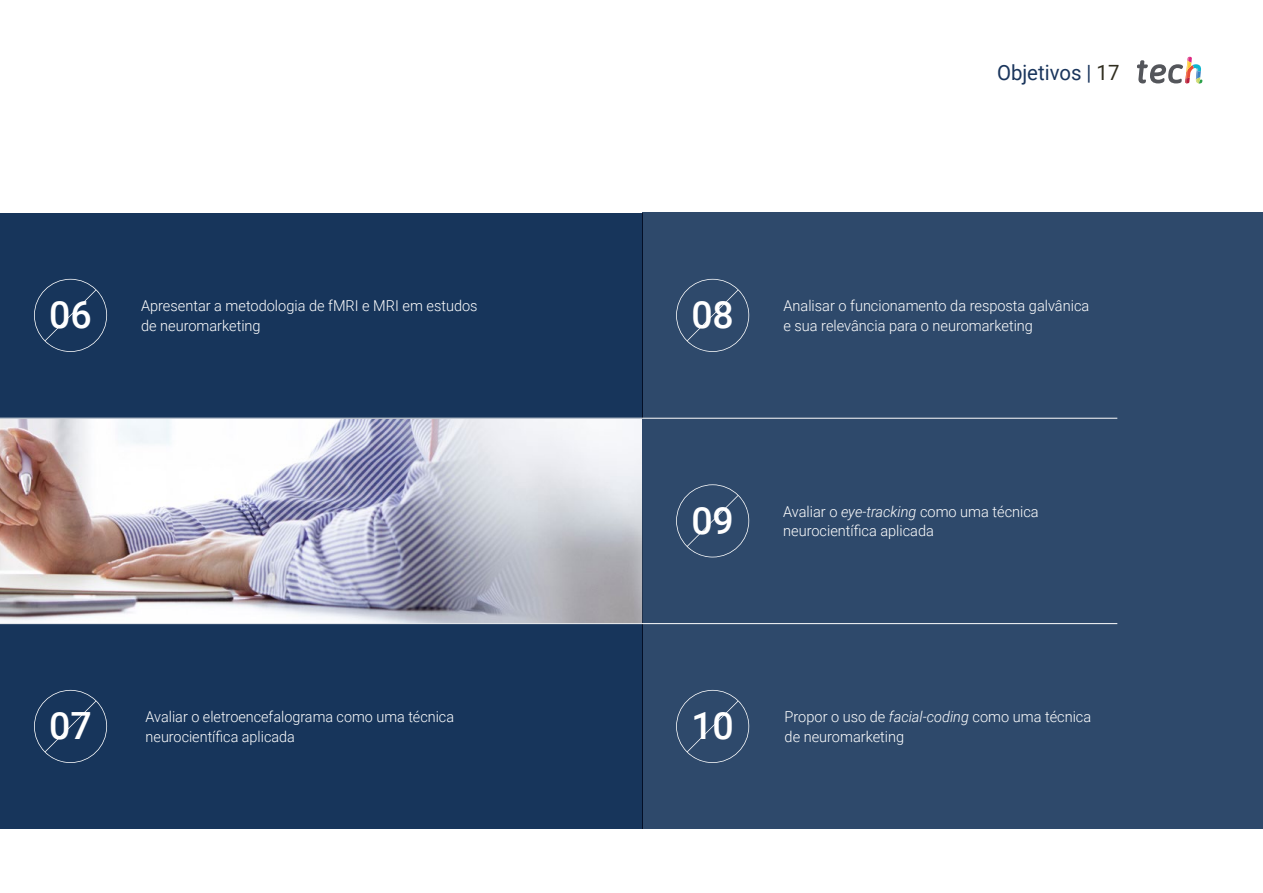
<style>
.page{position:relative;width:1263px;height:893px;background:#fff}
.page>*{position:absolute;margin:0;border:0;box-sizing:border-box;transform-origin:0 0}
.t1{font:500 37.5px "Roboto";color:#fff}
.t2{font:21px "Roboto";color:#1a355c}
.t3{font:300 15px/19.5px "Roboto";color:#fff}
.t4{font:300 15px/19.5px "Roboto";color:#fff;scale:.96 1}
.s1{color:#312e20}
.s2{font-style:italic}
</style>
<div class="page">
<img style="left:0;top:419px;width:642px;height:204px">
<div style="left:0;top:623px;width:642px;height:206px;background:#17355b"></div>
<div style="left:0;top:213px;width:642px;height:205px;background:#17355b"></div>
<div style="left:642px;top:213px;width:621px;height:616px;background:#2e496b"></div>
<svg style="left:34px;top:279px;width:73px;height:73px"></svg>
<svg style="left:34px;top:690px;width:73px;height:73px"></svg>
<svg style="left:676px;top:279px;width:73px;height:73px"></svg>
<hr style="left:0;top:418px;width:1117px;height:1px;background:#fff">
<hr style="left:0;top:623px;width:1117px;height:1px;background:#fff">
<svg style="left:1137px;top:57px;width:65px;height:27px"></svg>
<svg style="left:676px;top:484px;width:73px;height:73px"></svg>
<svg style="left:676px;top:690px;width:73px;height:73px"></svg>
<h1 class="t1" style="left:49px;top:288px;width:44px">06</h1>
<p class="t3" style="left:141px;top:296px;width:338px">Apresentar a metodologia de fMRI e MRI em estudos de neuromarketing</p>
<h1 class="t1" style="left:49px;top:699px;width:44px">07</h1>
<p class="t4" style="left:146px;top:707px;width:323px">Avaliar o eletroencefalograma como uma técnica neurocientífica aplicada</p>
<h2 class="t2" style="left:997px;top:57px;width:124px">Objetivos | <span class="s1">17</span></h2>
<h1 class="t1" style="left:691px;top:288px;width:44px">08</h1>
<p class="t3" style="left:783px;top:296px;width:307px">Analisar o funcionamento da resposta galvânica e sua relevância para o neuromarketing</p>
<h1 class="t1" style="left:691px;top:494px;width:44px">09</h1>
<p class="t3" style="left:783px;top:501px;width:257px">Avaliar o <span class="s2">eye-tracking</span> como uma técnica neurocientífica aplicada</p>
<h1 class="t1" style="left:691px;top:699px;width:44px">10</h1>
<p class="t3" style="left:784px;top:707px;width:308px">Propor o uso de <span class="s2">facial-coding</span> como uma técnica de neuromarketing</p>
</div>
